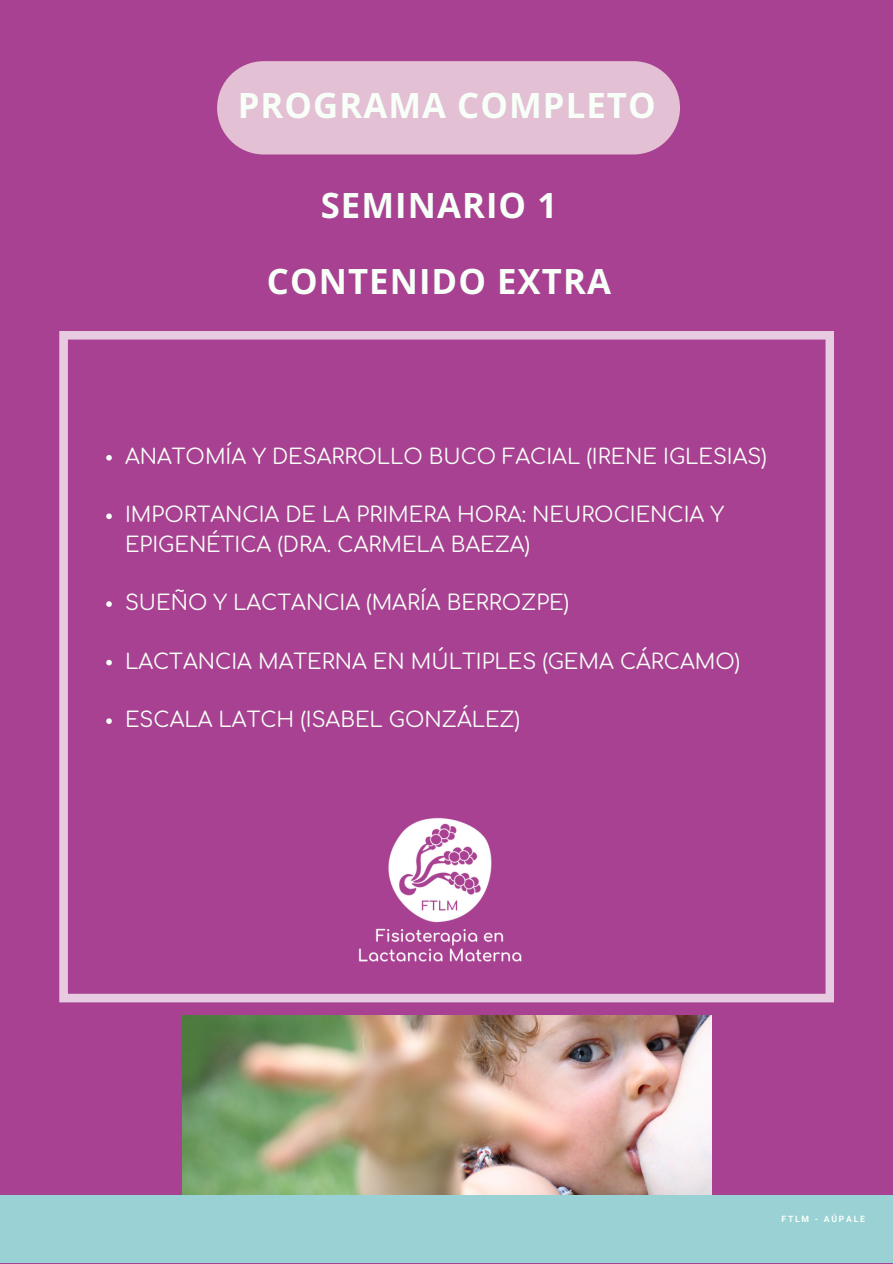
<style>
.page{position:relative;width:893px;height:1264px;background:#fff}
.page>*{position:absolute;margin:0;border:0;box-sizing:border-box;transform-origin:0 0}
.t1{font:700 34.65px "Open Sans";letter-spacing:.03em;color:#f7fff8}
.t2{font:21px/29.2px "Comfortaa";color:#f7fff8}
.t3{font:700 8.7px "Roboto";letter-spacing:.2em;color:#f7fff8}
</style>
<div class="page">
<div style="left:0;top:0;width:892px;height:1263px;background:#a84191"></div>
<img style="left:182px;top:1015px;width:529px;height:180px">
<div style="left:0;top:1195px;width:892px;height:68px;background:#9ad1d4"></div>
<svg style="left:59px;top:331px;width:774px;height:671px"></svg>
<svg style="left:106px;top:455px;width:6px;height:5px"></svg>
<svg style="left:106px;top:513px;width:6px;height:6px"></svg>
<svg style="left:106px;top:601px;width:6px;height:6px"></svg>
<svg style="left:106px;top:659px;width:6px;height:6px"></svg>
<svg style="left:106px;top:718px;width:6px;height:6px"></svg>
<img style="left:348px;top:807px;width:181px;height:169px">
<div style="left:217px;top:61px;width:462px;height:93px;background:#e3c0d3;border-radius:47px"></div>
<p class="t1" style="left:238px;top:81px;width:419px">PROGRAMA COMPLETO</p>
<p class="t1" style="left:321px;top:181px;width:238px">SEMINARIO 1</p>
<p class="t1" style="left:267px;top:257px;width:345px">CONTENIDO EXTRA</p>
<p class="t2" style="left:125px;top:442px;width:643px">ANATOMÍA Y DESARROLLO BUCO FACIAL (IRENE IGLESIAS)</p>
<h1 class="t2" style="left:125px;top:501px;width:600px">IMPORTANCIA DE LA PRIMERA HORA: NEUROCIENCIA Y<br>EPIGENÉTICA (DRA. CARMELA BAEZA)</h1>
<h1 class="t2" style="left:125px;top:589px;width:445px">SUEÑO Y LACTANCIA (MARÍA BERROZPE)</h1>
<h1 class="t2" style="left:125px;top:647px;width:616px">LACTANCIA MATERNA EN MÚLTIPLES (GEMA CÁRCAMO)</h1>
<p class="t2" style="left:125px;top:706px;width:396px">ESCALA LATCH (ISABEL GONZÁLEZ)</p>
<p class="t3" style="left:781px;top:1214px;width:85px">FTLM - AÚPALE</p>
</div>
